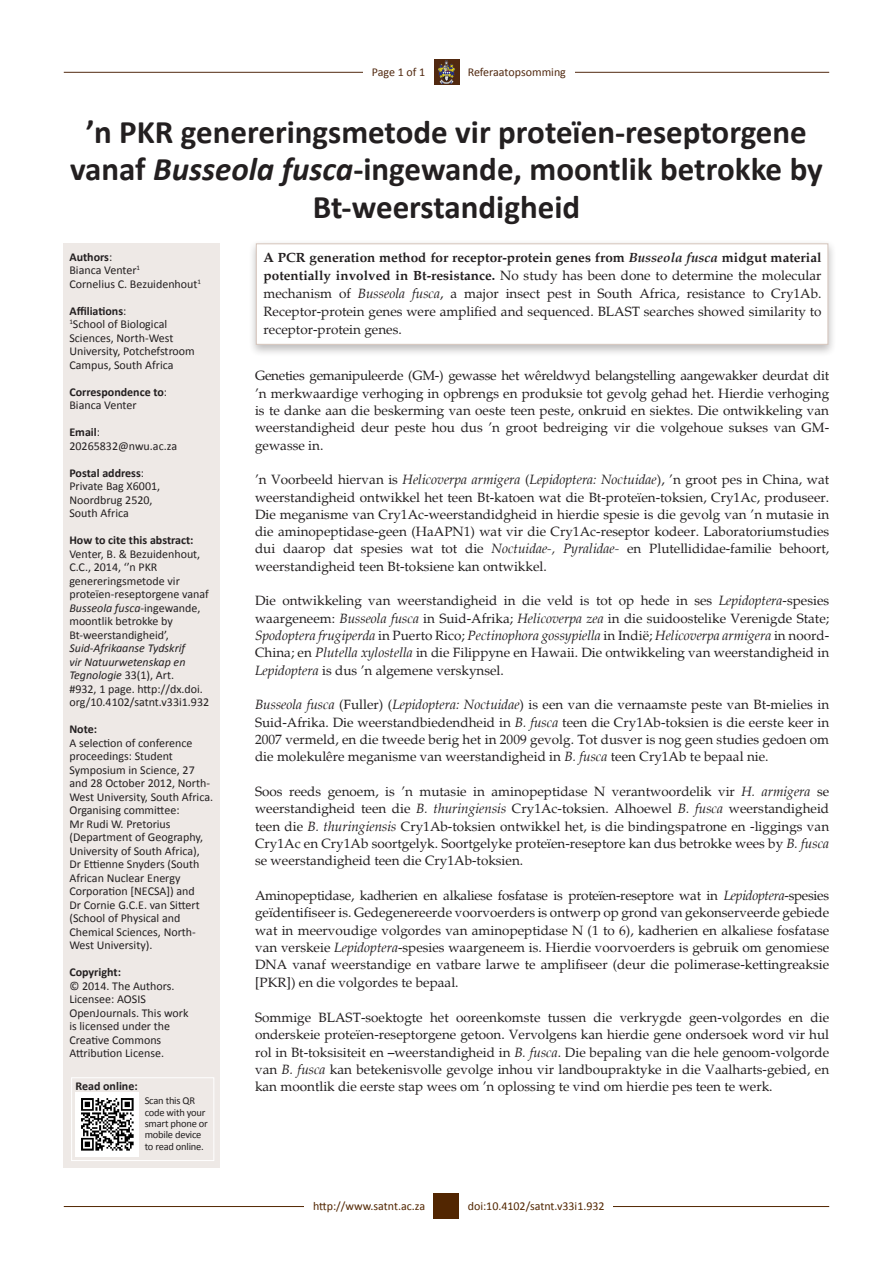
<style>
.page{position:relative;width:893px;height:1263px;background:#fff}
.page>*{position:absolute;margin:0;border:0;box-sizing:border-box;transform-origin:0 0}
.t1{font:700 33px/37.5px "Calibri";color:#231f20;text-align:center}
.t2{font:13.5px/17.2px "Palatino";color:#231f20;text-align:justify}
.Side_bar{font:12px/13.5px "Calibri";color:#231f20}
.Side_bar-2{font:700 12px "Calibri";color:#231f20}
.t3{font:12px "Calibri";color:#522601}
.t4{font:12px "Calibri";color:#512910}
.t5{font:10.5px/11.4px "Calibri";letter-spacing:-.02em;color:#231f20}
.s1{font-style:italic}
.s2{font-weight:400}
.s3{font-weight:700}
.s4{font-weight:700;font-style:italic}
</style>
<div class="page">
<hr style="left:64px;top:72px;width:765px;height:1px;background:#512910">
<hr style="left:64px;top:1206px;width:765px;height:1px;background:#522601">
<div style="left:305px;top:1193px;width:129px;height:26px;background:#fff"></div>
<div style="left:459px;top:1193px;width:154px;height:26px;background:#fff"></div>
<div style="left:434px;top:1193px;width:25px;height:26px;background:#522601"></div>
<div style="left:459px;top:59px;width:115px;height:26px;background:#fff"></div>
<img style="left:434px;top:59px;width:25px;height:26px">
<div style="left:248px;top:239px;width:588px;height:118px;background:#231f20;opacity:.75"></div>
<div style="left:256px;top:243px;width:572px;height:102px;background:#fff"></div>
<div style="left:64px;top:243px;width:156px;height:924px;background:#eee9e6"></div>
<div style="left:363px;top:59px;width:71px;height:26px;background:#fff"></div>
<div style="left:71px;top:1077px;width:143px;height:84px;border:1px solid #fff"></div>
<img style="left:75px;top:1093px;width:64px;height:63px">
<p class="t4" style="left:372px;top:65px;width:55px">Page 1 of 1</p>
<p class="t4" style="left:468px;top:65px;width:100px">Referaatopsomming</p>
<p class="t1" style="left:70px;top:113px;width:754px">’n PKR genereringsmetode vir proteïen-reseptorgene vanaf <span class="s1">Busseola fusca</span>-ingewande, moontlik betrokke by<br>Bt-weerstandigheid</p>
<p class="Side_bar-2" style="left:69px;top:249px;width:44px">Authors<span class="s2">:</span></p>
<p class="Side_bar" style="left:69px;top:264px;width:72px">Bianca Venter<sup>1</sup></p>
<p class="Side_bar" style="left:69px;top:277px;width:133px">Cornelius C. Bezuidenhout<sup>1</sup></p>
<p class="Side_bar-2" style="left:69px;top:303px;width:58px">Affiliations<span class="s2">:</span></p>
<p class="Side_bar" style="left:69px;top:318px;width:127px"><sup>1</sup>School of Biological<br>Sciences, North-West<br>University, Potchefstroom<br>Campus, South Africa</p>
<p class="Side_bar-2" style="left:69px;top:384px;width:99px">Correspondence to<span class="s2">:</span></p>
<p class="Side_bar" style="left:69px;top:399px;width:69px">Bianca Venter</p>
<p class="Side_bar-2" style="left:69px;top:425px;width:32px">Email<span class="s2">:</span></p>
<p class="Side_bar" style="left:69px;top:439px;width:109px">20265832@nwu.ac.za</p>
<p class="Side_bar-2" style="left:69px;top:465px;width:76px">Postal address<span class="s2">:</span></p>
<p class="Side_bar" style="left:69px;top:480px;width:92px">Private Bag X6001,<br>Noordbrug 2520,</p>
<p class="Side_bar" style="left:69px;top:507px;width:61px">South Africa</p>
<p class="Side_bar-2" style="left:69px;top:533px;width:126px">How to cite this abstract:</p>
<p class="Side_bar" style="left:69px;top:547px;width:141px">Venter, B. &amp; Bezuidenhout,<br>C.C., 2014, ‘’n PKR genereringsmetode vir proteïen-reseptorgene vanaf<br><span class="s1">Busseola fusca-</span>ingewande, moontlik betrokke by<br>Bt-weerstandigheid’,<br><span class="s1">Suid-Afrikaanse Tydskrif<br>vir Natuurwetenskap en<br>Tegnologie</span> 33(1), Art.<br>#932, 1 page. http://dx.doi. org/10.4102/satnt.v33i1.932</p>
<p class="Side_bar-2" style="left:69px;top:722px;width:29px">Note:</p>
<p class="Side_bar" style="left:69px;top:736px;width:145px">A selection of conference proceedings: Student<br>Symposium in Science, 27 and 28 October 2012, North-<br>West University, South Africa.<br>Organising committee:<br>Mr Rudi W. Pretorius (Department of Geography,<br>University of South Africa),<br>Dr Ettienne Snyders (South<br>African Nuclear Energy<br>Corporation [NECSA]) and<br>Dr Cornie G.C.E. van Sittert (School of Physical and<br>Chemical Sciences, North-<br>West University).</p>
<p class="Side_bar-2" style="left:69px;top:965px;width:53px">Copyright:</p>
<p class="Side_bar" style="left:69px;top:979px;width:107px">© 2014. The Authors.</p>
<p class="Side_bar" style="left:69px;top:993px;width:121px">Licensee: AOSIS<br>OpenJournals. This work</p>
<p class="Side_bar" style="left:69px;top:1020px;width:102px">is licensed under the</p>
<p class="Side_bar" style="left:69px;top:1033px;width:93px">Creative Commons</p>
<p class="Side_bar" style="left:69px;top:1047px;width:96px">Attribution License.</p>
<p class="t2" style="left:264px;top:248px;width:560px;line-height:18px"><span class="s3">A PCR generation method for receptor-protein genes from</span> <span class="s4">Busseola fusca</span> <span class="s3">midgut material potentially involved in Bt-resistance.</span> No study has been done to determine the molecular mechanism of <span class="s1">Busseola fusca</span>, a major insect pest in South Africa, resistance to Cry1Ab.<br>Receptor-protein genes were amplified and sequenced. BLAST searches showed similarity to receptor-protein genes.</p>
<p class="t2" style="left:255px;top:367px;width:576px">Geneties gemanipuleerde (GM-) gewasse het wêreldwyd belangstelling aangewakker deurdat dit ’n merkwaardige verhoging in opbrengs en produksie tot gevolg gehad het. Hierdie verhoging is te danke aan die beskerming van oeste teen peste, onkruid en siektes. Die ontwikkeling van weerstandigheid deur peste hou dus ’n groot bedreiging vir die volgehoue sukses van GM&shy;gewasse in.</p>
<p class="t2" style="left:255px;top:471px;width:576px">’n Voorbeeld hiervan is <span class="s1">Helicoverpa armigera</span> (<span class="s1">Lepidoptera: Noctuidae</span>), ’n groot pes in China, wat weerstandigheid ontwikkel het teen Bt-katoen wat die Bt-proteïen-toksien, Cry1Ac, produseer.<br>Die meganisme van Cry1Ac-weerstandidgheid in hierdie spesie is die gevolg van ’n mutasie in die aminopeptidase-geen (HaAPN1) wat vir die Cry1Ac-reseptor kodeer. Laboratoriumstudies dui daarop dat spesies wat tot die <span class="s1">Noctuidae-, Pyralidae-</span> en Plutellididae-familie behoort, weerstandigheid teen Bt-toksiene kan ontwikkel.</p>
<p class="t2" style="left:255px;top:592px;width:576px">Die ontwikkeling van weerstandigheid in die veld is tot op hede in ses <span class="s1">Lepidoptera</span>-spesies waargeneem: <span class="s1">Busseola fusca</span> in Suid-Afrika; <span class="s1">Helicoverpa zea</span> in die suidoostelike Verenigde State; <span class="s1">Spodoptera frugiperda</span> in Puerto Rico; <span class="s1">Pectinophora gossypiella</span> in Indië; <span class="s1">Helicoverpa armigera</span> in noord-China; en <span class="s1">Plutella xylostella</span> in die Filippyne en Hawaii. Die ontwikkeling van weerstandigheid in <span class="s1">Lepidoptera</span> is dus ’n algemene verskynsel.</p>
<p class="t2" style="left:255px;top:696px;width:576px"><span class="s1">Busseola fusca</span> (Fuller) (<span class="s1">Lepidoptera: Noctuidae</span>) is een van die vernaamste peste van Bt-mielies in Suid-Afrika. Die weerstandbiedendheid in <span class="s1">B. fusca</span> teen die Cry1Ab-toksien is die eerste keer in 2007 vermeld, en die tweede berig het in 2009 gevolg. Tot dusver is nog geen studies gedoen om die molekulêre meganisme van weerstandigheid in <span class="s1">B. fusca</span> teen Cry1Ab te bepaal nie.</p>
<p class="t2" style="left:255px;top:783px;width:576px">Soos reeds genoem, is ’n mutasie in aminopeptidase N verantwoordelik vir <span class="s1">H. armigera</span> se weerstandigheid teen die <span class="s1">B. thuringiensis</span> Cry1Ac-toksien. Alhoewel <span class="s1">B. fusca</span> weerstandigheid teen die <span class="s1">B. thuringiensis</span> Cry1Ab-toksien ontwikkel het, is die bindingspatrone en -liggings van Cry1Ac en Cry1Ab soortgelyk. Soortgelyke proteïen-reseptore kan dus betrokke wees by <span class="s1">B. fusca </span>se weerstandigheid teen die Cry1Ab-toksien.</p>
<p class="t2" style="left:255px;top:887px;width:576px">Aminopeptidase, kadherien en alkaliese fosfatase is proteïen-reseptore wat in <span class="s1">Lepidoptera</span>-spesies geïdentifiseer is. Gedegenereerde voorvoerders is ontwerp op grond van gekonserveerde gebiede wat in meervoudige volgordes van aminopeptidase N (1 to 6), kadherien en alkaliese fosfatase van verskeie <span class="s1">Lepidoptera</span>-spesies waargeneem is. Hierdie voorvoerders is gebruik om genomiese DNA vanaf weerstandige en vatbare larwe te amplifiseer (deur die polimerase-kettingreaksie [PKR]) en die volgordes te bepaal.</p>
<p class="t2" style="left:255px;top:1009px;width:576px">Sommige BLAST-soektogte het ooreenkomste tussen die verkrygde geen-volgordes en die onderskeie proteïen-reseptorgene getoon. Vervolgens kan hierdie gene ondersoek word vir hul rol in Bt-toksisiteit en –weerstandigheid in <span class="s1">B. fusca</span>. Die bepaling van die hele genoom-volgorde van <span class="s1">B. fusca</span> kan betekenisvolle gevolge inhou vir landboupraktyke in die Vaalharts-gebied, en kan moontlik die eerste stap wees om ’n oplossing te vind om hierdie pes teen te werk.</p>
<p class="Side_bar-2" style="left:75px;top:1078px;width:64px">Read online:</p>
<p class="t5" style="left:145px;top:1095px;width:65px">Scan this QR code with your smart phone or mobile device to read online.</p>
<p class="t3" style="left:313px;top:1199px;width:114px">http://www.satnt.ac.za</p>
<p class="t3" style="left:468px;top:1199px;width:138px">doi:10.4102/satnt.v33i1.932</p>
</div>
